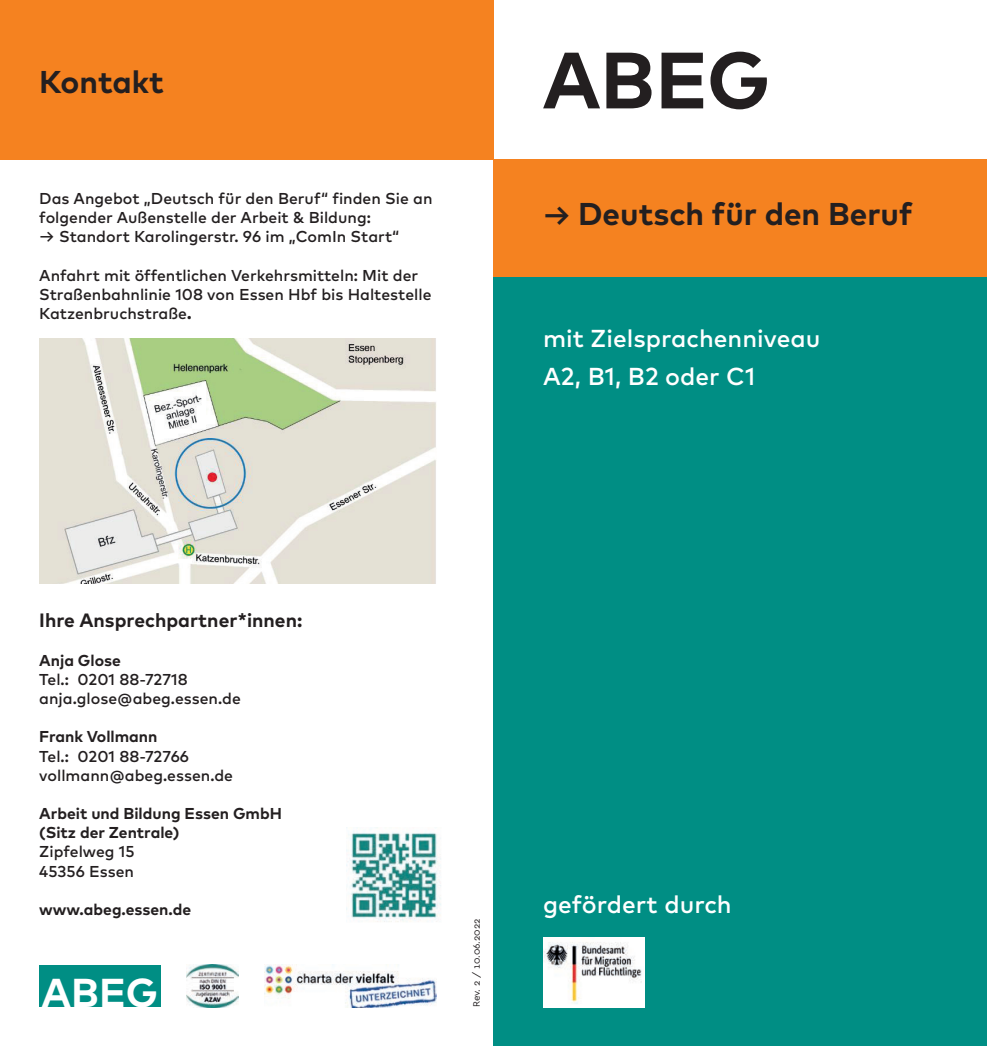
<style>
.page{position:relative;width:987px;height:1046px;background:#fff}
.page>*{position:absolute;margin:0;border:0;box-sizing:border-box;transform-origin:0 0}
.t1{font:700 40.25px "Mark Pro";color:#fff}
.t2{font:700 31.5px "Mark Pro";color:#231f20}
.t3{font:500 24.5px/38.5px "Mark Pro";color:#fff}
.t4{font:700 19.25px "Mark Pro";color:#231f20}
.t5{font:500 15.75px/19.2px "Mark Pro";color:#231f20}
.t6{font:700 15.75px/19.2px "Mark Pro";color:#231f20}
.t7{font:9.8px "Cera Pro";color:#231f20}
.s1{font-size:19.25px}
.s2{font-size:28px}
</style>
<div class="page">
<div style="left:0;top:0;width:493px;height:160px;background:#f58220"></div>
<svg style="left:543px;top:52px;width:223px;height:57px"></svg>
<div style="left:493px;top:159px;width:493px;height:158px;background:#f58220"></div>
<div style="left:493px;top:278px;width:493px;height:768px;background:#008e84"></div>
<img style="left:264px;top:964px;width:172px;height:43px">
<img style="left:186px;top:964px;width:52px;height:43px">
<div style="left:39px;top:964px;width:121px;height:42px;background:#008e84"></div>
<img style="left:543px;top:938px;width:101px;height:69px">
<img style="left:346px;top:831px;width:95px;height:91px">
<img style="left:39px;top:338px;width:397px;height:245px">
<h2 class="t2" style="left:39px;top:58px;width:126px">Kontakt</h2>
<p class="t5" style="left:39px;top:187px;width:395px">Das Angebot „Deutsch für den Beruf“ finden Sie an folgender Außenstelle der Arbeit &amp; Bildung:</p>
<p class="t5" style="left:39px;top:225px;width:361px">→ Standort Karolingerstr. 96 im „ComIn Start“</p>
<p class="t5" style="left:39px;top:264px;width:393px">Anfahrt mit öffentlichen Verkehrsmitteln: Mit der<br>Straßenbahnlinie 108 von Essen Hbf bis Haltestelle<br>Katzenbruchstraße<span class="s1">.</span></p>
<h2 class="t2" style="left:543px;top:190px;width:371px"><span class="s2">→</span> Deutsch für den Beruf</h2>
<h3 class="t3" style="left:543px;top:317px;width:279px">mit Zielsprachenniveau<br>A2, B1, B2 oder C1</h3>
<p class="t4" style="left:39px;top:606px;width:264px">Ihre Ansprechpartner*innen:</p>
<p class="t6" style="left:39px;top:649px;width:83px">Anja Glose</p>
<p class="t5" style="left:39px;top:668px;width:203px">Tel.: 0201 88-72718 anja.glose@abeg.essen.de</p>
<p class="t6" style="left:39px;top:726px;width:120px">Frank Vollmann</p>
<p class="t5" style="left:39px;top:745px;width:195px">Tel.: 0201 88-72766 vollmann@abeg.essen.de</p>
<p class="t6" style="left:39px;top:802px;width:244px">Arbeit und Bildung Essen GmbH (Sitz der Zentrale)</p>
<p class="t5" style="left:39px;top:841px;width:97px">Zipfelweg 15<br>45356 Essen</p>
<p class="t6" style="left:39px;top:898px;width:153px">www.abeg.essen.de</p>
<h1 class="t1" style="left:42px;top:962px;width:118px">ABEG</h1>
<p class="t7" style="left:470px;top:1007px;width:90px;rotate:-90deg">Rev. 2 / 10.06.2022</p>
<h3 class="t3" style="left:543px;top:883px;width:190px">gefördert durch</h3>
</div>
